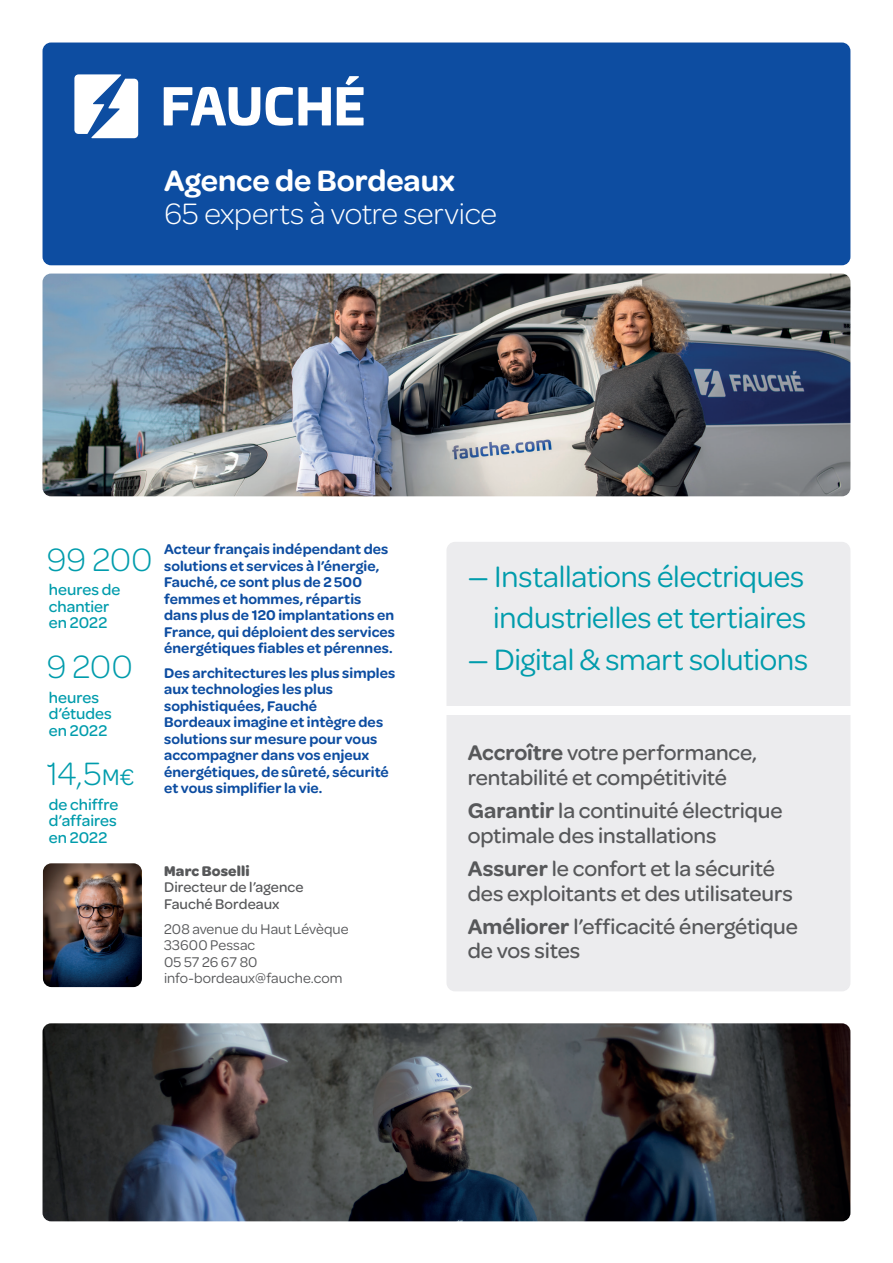
<style>
.page{position:relative;width:893px;height:1263px;background:#fff}
.page>*{position:absolute;margin:0;border:0;box-sizing:border-box;transform-origin:0 0}
.t1{font:300 34.5px "Omnes";letter-spacing:-.005em;color:#009cac}
.t2{font:31.5px/41.2px "Omnes";letter-spacing:-.005em;color:#009cac;text-align:right}
.t3{font:300 31.5px "Omnes";letter-spacing:-.01em;color:#fff}
.t4{font:600 31.5px "Omnes";letter-spacing:-.005em;color:#fff}
.t5{font:500 22.5px/24.8px "Omnes";letter-spacing:-.005em;color:#57585a}
.t6{font:500 16.5px/16.5px "Omnes";color:#009cac}
.t7{font:600 15px/16.5px "Omnes";letter-spacing:.005em;color:#0d4da1}
.t8{font:15px/16.5px "Omnes";letter-spacing:.005em;color:#57585a}
.t9{font:500 15px/16.5px "Omnes";letter-spacing:.005em;color:#57585a}
.t10{font:700 15px "Omnes";letter-spacing:.01em;color:#57585a}
.s1{font-weight:400;font-size:24px}
.s2{font-weight:600}
</style>
<div class="page">
<img style="left:43px;top:274px;width:807px;height:222px">
<img style="left:43px;top:1023px;width:807px;height:198px">
<div style="left:43px;top:43px;width:807px;height:222px;background:#0d4da1;border-radius:9px"></div>
<svg style="left:74px;top:74px;width:64px;height:64px"></svg>
<svg style="left:164px;top:87px;width:96px;height:39px"></svg>
<svg style="left:266px;top:87px;width:65px;height:39px"></svg>
<svg style="left:337px;top:76px;width:27px;height:49px"></svg>
<div style="left:446px;top:542px;width:404px;height:449px;background:#ececee;border-radius:9px"></div>
<div style="left:446px;top:706px;width:447px;height:9px;background:#fff"></div>
<img style="left:43px;top:863px;width:99px;height:124px">
<h2 class="t4" style="left:164px;top:159px;width:292px">Agence de Bordeaux</h2>
<h2 class="t3" style="left:164px;top:193px;width:334px">65 experts à votre service</h2>
<h1 class="t1" style="left:47px;top:536px;width:108px">99 200</h1>
<p class="t6" style="left:49px;top:581px;width:73px">heures de chantier en 2022</p>
<h1 class="t1" style="left:47px;top:643px;width:88px">9 200</h1>
<p class="t6" style="left:49px;top:688px;width:65px">heures d’études en 2022</p>
<h1 class="t1" style="left:47px;top:751px;width:89px">14,5<span class="s1">M€</span></h1>
<p class="t6" style="left:49px;top:795px;width:71px;text-align:justify">de chiffre d’affaires en 2022</p>
<p class="t7" style="left:164px;top:540px;width:232px">Acteur français indépendant des solutions et services à l’énergie,<br>Fauché, ce sont plus de 2 500 femmes et hommes, répartis dans plus de 120 implantations en<br>France, qui déploient des services énergétiques fiables et pérennes.</p>
<p class="t7" style="left:164px;top:664px;width:233px">Des architectures les plus simples aux technologies les plus sophistiquées, Fauché<br>Bordeaux imagine et intègre des solutions sur mesure pour vous accompagner dans vos enjeux énergétiques, de sûreté, sécurité et vous simplifier la vie.</p>
<p class="t10" style="left:164px;top:860px;width:87px">Marc Boselli</p>
<p class="t9" style="left:164px;top:878px;width:141px">Directeur de l’agence<br>Fauché Bordeaux</p>
<p class="t8" style="left:164px;top:919px;width:186px">208 avenue du Haut Lévèque<br>33600 Pessac<br>05 57 26 67 80 info-bordeaux@fauche.com</p>
<h2 class="t2" style="left:468px;top:554px;width:340px">— Installations électriques industrielles et tertiaires</h2>
<h2 class="t2" style="left:468px;top:637px;width:342px">— Digital &amp; smart solutions</h2>
<h3 class="t5" style="left:468px;top:739px;width:291px"><span class="s2">Accroître</span> votre performance, rentabilité et compétitivité</h3>
<h3 class="t5" style="left:468px;top:797px;width:316px"><span class="s2">Garantir</span> la continuité électrique optimale des installations</h3>
<h3 class="t5" style="left:468px;top:855px;width:327px"><span class="s2">Assurer</span> le confort et la sécurité des exploitants et des utilisateurs</h3>
<h3 class="t5" style="left:468px;top:912px;width:332px"><span class="s2">Améliorer</span> l’efficacité énergétique de vos sites</h3>
</div>
